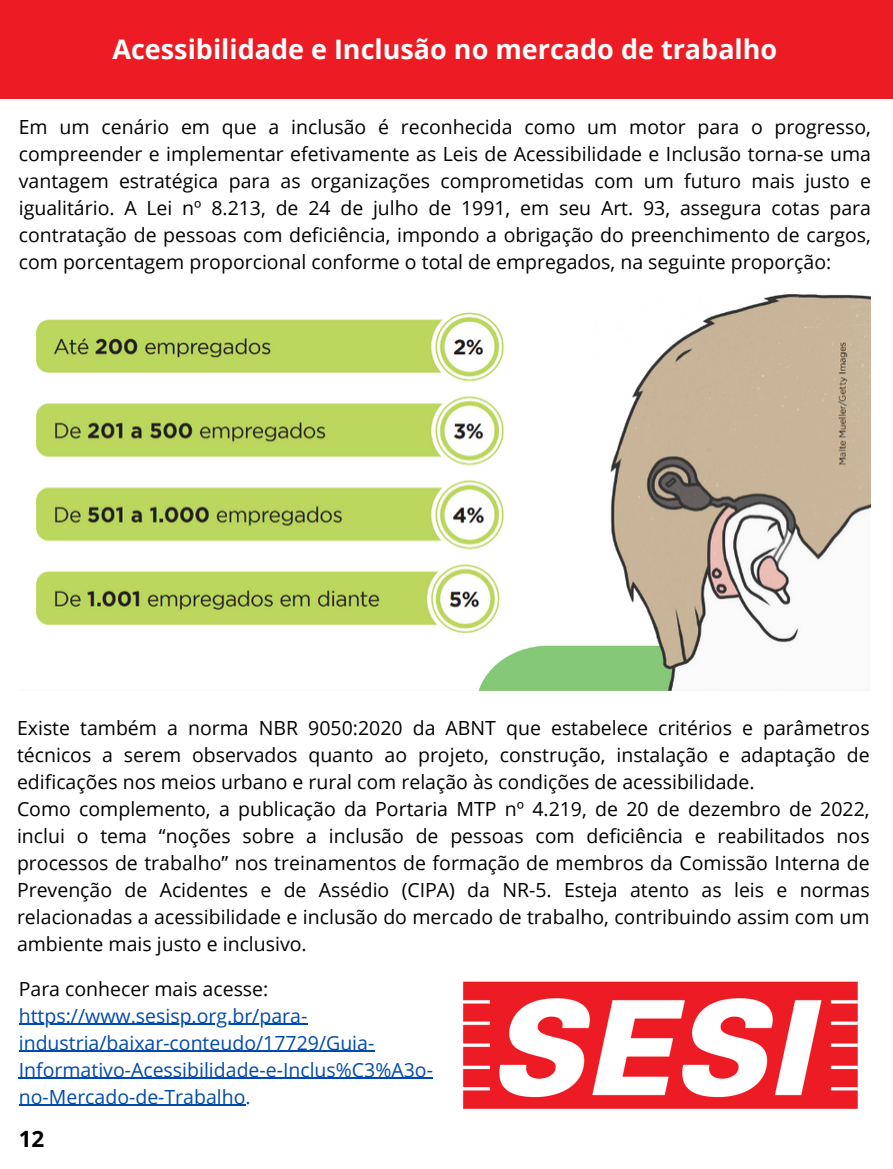
<style>
.page{position:relative;width:893px;height:1169px;background:#fff}
.page>*{position:absolute;margin:0;border:0;box-sizing:border-box;transform-origin:0 0}
.t1{font:700 27px "Open Sans";color:#fff}
.t2{font:700 22.5px "Open Sans";color:#000}
.t3{font:19.5px/27px "Open Sans";color:#000;text-align:justify}
.t4{font:19.5px/27px "Open Sans";color:#004aad}
.s1{color:#000}
</style>
<div class="page">
<div style="left:0;top:0;width:892px;height:98px;background:#ed1c24"></div>
<img style="left:462px;top:981px;width:396px;height:129px">
<img style="left:36px;top:295px;width:834px;height:395px">
<hr style="left:19px;top:1024px;width:288px;height:1px;background:#004aad">
<hr style="left:19px;top:1051px;width:355px;height:1px;background:#004aad">
<hr style="left:19px;top:1078px;width:414px;height:1px;background:#004aad">
<hr style="left:19px;top:1105px;width:226px;height:1px;background:#004aad">
<p class="t1" style="left:112px;top:30px;width:666px">Acessibilidade e Inclusão no mercado de trabalho</p>
<p class="t3" style="left:19px;top:113px;width:853px">Em um cenário em que a inclusão é reconhecida como um motor para o progresso, compreender e implementar efetivamente as Leis de Acessibilidade e Inclusão torna-se uma vantagem estratégica para as organizações comprometidas com um futuro mais justo e igualitário. A Lei nº 8.213, de 24 de julho de 1991, em seu Art. 93, assegura cotas para contratação de pessoas com deficiência, impondo a obrigação do preenchimento de cargos, com porcentagem proporcional conforme o total de empregados, na seguinte proporção:</p>
<p class="t3" style="left:17px;top:714px;width:854px">Existe também a norma NBR 9050:2020 da ABNT que estabelece critérios e parâmetros técnicos a serem observados quanto ao projeto, construção, instalação e adaptação de edificações nos meios urbano e rural com relação às condições de acessibilidade.</p>
<p class="t3" style="left:17px;top:795px;width:854px">Como complemento, a publicação da Portaria MTP nº 4.219, de 20 de dezembro de 2022, inclui o tema “noções sobre a inclusão de pessoas com deficiência e reabilitados nos processos de trabalho” nos treinamentos de formação de membros da Comissão Interna de Prevenção de Acidentes e de Assédio (CIPA) da NR-5. Esteja atento as leis e normas relacionadas a acessibilidade e inclusão do mercado de trabalho, contribuindo assim com um ambiente mais justo e inclusivo.</p>
<p class="t4" style="left:19px;top:974px;width:415px"><span class="s1">Para conhecer mais acesse: </span>https://www.sesisp.org.br/para&shy;industria/baixar-conteudo/17729/Guia-Informativo-Acessibilidade-e-Inclus%C3%A3o&shy;no-Mercado-de-Trabalho.</p>
<p class="t2" style="left:19px;top:1123px;width:27px">12</p>
</div>
